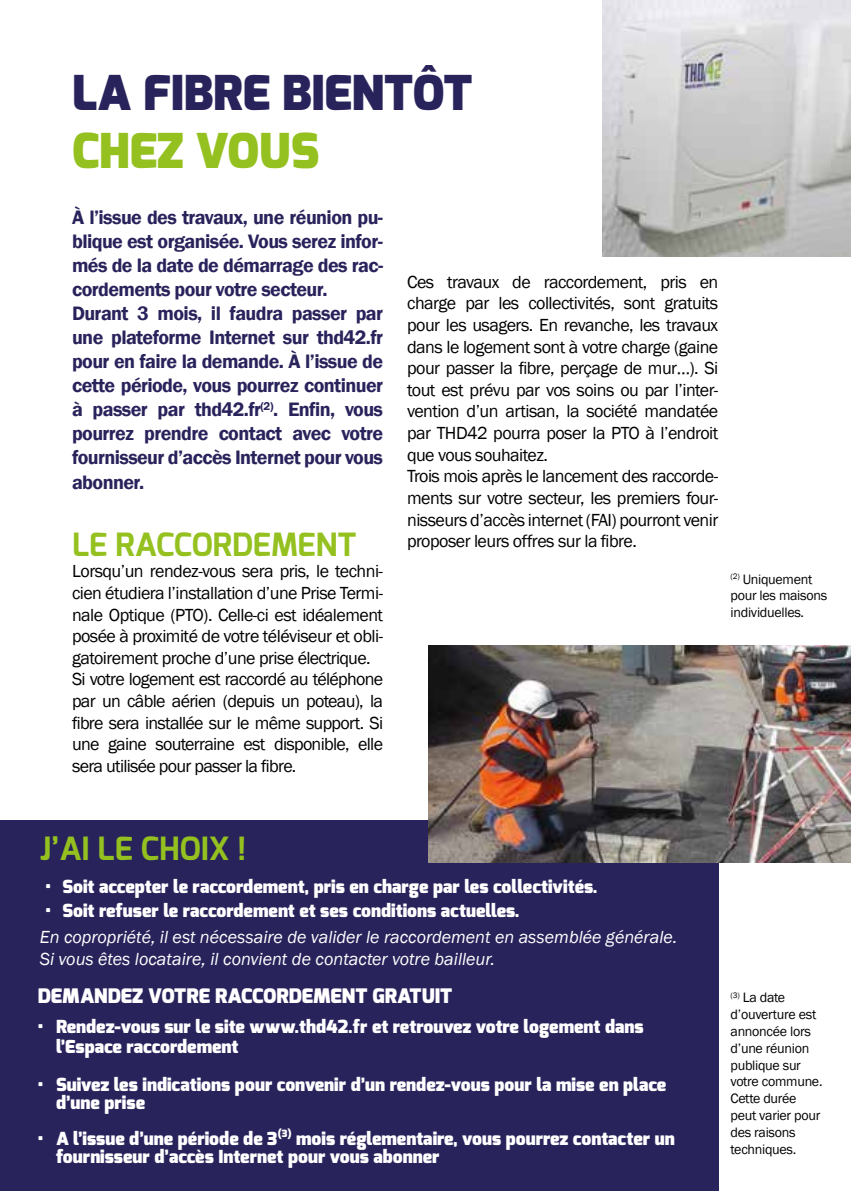
<style>
.page{position:relative;width:851px;height:1191px;background:#fff}
.page>*{position:absolute;margin:0;border:0;box-sizing:border-box;transform-origin:0 0}
.t1{font:900 48px "Exo";color:#29235c}
.t2{font:900 48px "Exo";color:#94c11f}
.t3{font:700 32px "Exo";color:#94c11f}
.t4{font:600 20px/24px "Franklin Gothic";letter-spacing:-.03em;color:#29235c}
.t5{font:900 20px "Exo";color:#fff}
.t6{font:18px/21.6px "Franklin Gothic";letter-spacing:-.03em;color:#000}
.t7{font:900 18px/18px "Exo";color:#fff}
.t8{font:italic 18px/21.6px "Franklin Gothic";color:#fff}
.t9{font:14px/16.8px "Franklin Gothic";letter-spacing:-.02em;color:#000}
</style>
<div class="page">
<img style="left:602px;top:0;width:248px;height:256px">
<div style="left:0;top:820px;width:718px;height:371px;background:#29235c"></div>
<img style="left:428px;top:645px;width:422px;height:217px">
<h1 class="t1" style="left:72px;top:62px;width:402px">LA FIBRE BIENTÔT</h1>
<h1 class="t2" style="left:72px;top:120px;width:249px">CHEZ VOUS</h1>
<p class="t4" style="left:72px;top:206px;width:312px">À l’issue des travaux, une réunion pu&shy;blique est organisée. Vous serez infor&shy;més de la date de démarrage des rac&shy;cordements pour votre secteur.<br>Durant 3 mois, il faudra passer par une plateforme Internet sur thd42.fr pour en faire la demande. À l’issue de cette période, vous pourrez continuer à passer par thd42.fr<sup>(2)</sup>. Enfin, vous pourrez prendre contact avec votre fournisseur d’accès Internet pour vous abonner.</p>
<h2 class="t3" style="left:72px;top:523px;width:286px">LE RACCORDEMENT</h2>
<p class="t6" style="left:72px;top:561px;width:312px">Lorsqu’un rendez-vous sera pris, le techni&shy;cien étudiera l’installation d’une Prise Termi&shy;nale Optique (PTO). Celle-ci est idéalement posée à proximité de votre téléviseur et obli&shy;gatoirement proche d’une prise électrique.<br>Si votre logement est raccordé au téléphone par un câble aérien (depuis un poteau), la fibre sera installée sur le même support. Si une gaine souterraine est disponible, elle sera utilisée pour passer la fibre.</p>
<p class="t6" style="left:407px;top:271px;width:312px">Ces travaux de raccordement, pris en charge par les collectivités, sont gratuits pour les usagers. En revanche, les travaux dans le logement sont à votre charge (gaine pour passer la fibre, perçage de mur…). Si tout est prévu par vos soins ou par l’inter&shy;vention d’un artisan, la société mandatée par THD42 pourra poser la PTO à l’endroit que vous souhaitez.<br>Trois mois après le lancement des raccorde&shy;ments sur votre secteur, les premiers four&shy;nisseurs d’accès internet (FAI) pourront venir proposer leurs offres sur la fibre.</p>
<p class="t9" style="left:730px;top:571px;width:98px"><sup>(2)</sup> Uniquement pour les maisons individuelles.</p>
<h2 class="t3" style="left:40px;top:827px;width:208px">J’AI LE CHOIX !</h2>
<p class="t7" style="left:45px;top:877px;width:553px">• Soit accepter le raccordement, pris en charge par les collectivités.</p>
<p class="t7" style="left:45px;top:901px;width:475px">• Soit refuser le raccordement et ses conditions actuelles.</p>
<p class="t8" style="left:40px;top:926px;width:639px">En copropriété, il est nécessaire de valider le raccordement en assemblée générale.<br>Si vous êtes locataire, il convient de contacter votre bailleur.</p>
<p class="t5" style="left:38px;top:982px;width:416px">DEMANDEZ VOTRE RACCORDEMENT GRATUIT</p>
<p class="t7" style="left:56px;top:1016px;width:589px;line-height:20px;text-indent:-18px">• Rendez-vous sur le site www.thd42.fr et retrouvez votre logement dans l’Espace raccordement</p>
<p class="t7" style="left:56px;top:1075px;width:611px;text-indent:-18px">• Suivez les indications pour convenir d’un rendez-vous pour la mise en place d’une prise</p>
<p class="t7" style="left:56px;top:1129px;width:620px;text-indent:-18px">• A l’issue d’une période de 3<sup>(3)</sup> mois réglementaire, vous pourrez contacter un fournisseur d’accès Internet pour vous abonner</p>
<p class="t9" style="left:730px;top:989px;width:93px"><sup>(3)</sup> La date d’ouverture est annoncée lors d’une réunion publique sur votre commune.<br>Cette durée peut varier pour des raisons techniques.</p>
</div>
